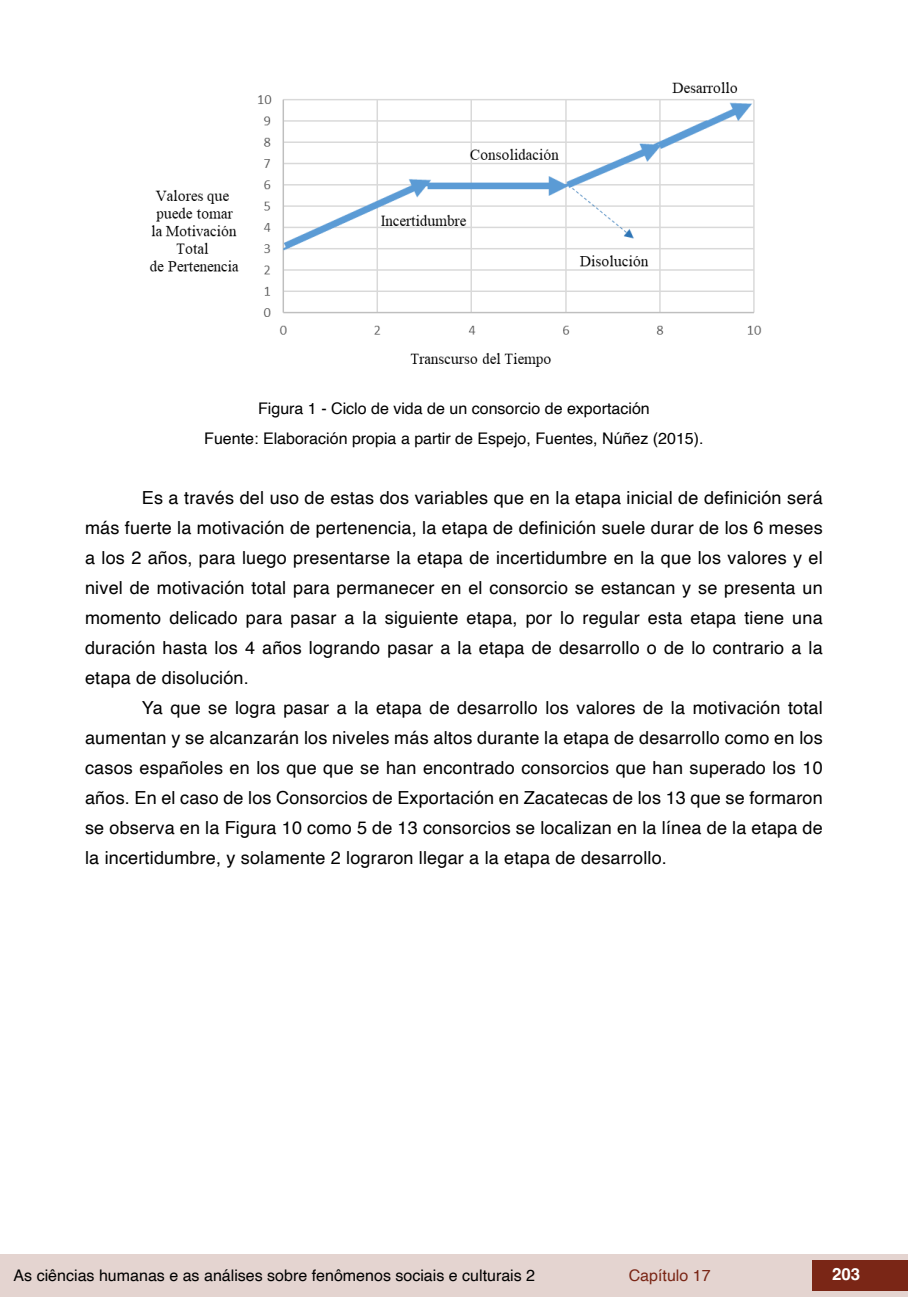
<style>
.page{position:relative;width:908px;height:1304px;background:#fff}
.page>*{position:absolute;margin:0;border:0;box-sizing:border-box;transform-origin:0 0}
.t1{font:18px/30px "Helvetica";letter-spacing:.01em;color:#000;text-align:justify}
.t2{font:700 16.8px "Helvetica";color:#fff}
.t3{font:16px/30.6px "Helvetica";color:#000;text-align:center}
.t4{font:16px "Helvetica";color:#7a2616}
</style>
<div class="page">
<div style="left:0;top:1254px;width:906px;height:43px;background:#e4d4d0"></div>
<div style="left:812px;top:1261px;width:95px;height:30px;background:#7a2616"></div>
<img style="left:149px;top:82px;width:613px;height:285px">
<p class="t3" style="left:204px;top:393px;width:500px">Figura 1 - Ciclo de vida de un consorcio de exportación<br>Fuente: Elaboración propia a partir de Espejo, Fuentes, Núñez (2015).</p>
<p class="t1" style="left:85px;top:483px;width:738px;text-indent:57px">Es a través del uso de estas dos variables que en la etapa inicial de definición será más fuerte la motivación de pertenencia, la etapa de definición suele durar de los 6 meses a los 2 años, para luego presentarse la etapa de incertidumbre en la que los valores y el nivel de motivación total para permanecer en el consorcio se estancan y se presenta un momento delicado para pasar a la siguiente etapa, por lo regular esta etapa tiene una duración hasta los 4 años logrando pasar a la etapa de desarrollo o de lo contrario a la etapa de disolución.</p>
<p class="t1" style="left:85px;top:693px;width:738px;text-indent:57px">Ya que se logra pasar a la etapa de desarrollo los valores de la motivación total aumentan y se alcanzarán los niveles más altos durante la etapa de desarrollo como en los casos españoles en los que que se han encontrado consorcios que han superado los 10 años. En el caso de los Consorcios de Exportación en Zacatecas de los 13 que se formaron se observa en la Figura 10 como 5 de 13 consorcios se localizan en la línea de la etapa de la incertidumbre, y solamente 2 lograron llegar a la etapa de desarrollo.</p>
<p class="t3" style="left:14px;top:1260px;width:523px">As ciências humanas e as análises sobre fenômenos sociais e culturais 2</p>
<p class="t4" style="left:628px;top:1263px;width:83px">Capítulo 17</p>
<p class="t2" style="left:831px;top:1264px;width:30px">203</p>
</div>
